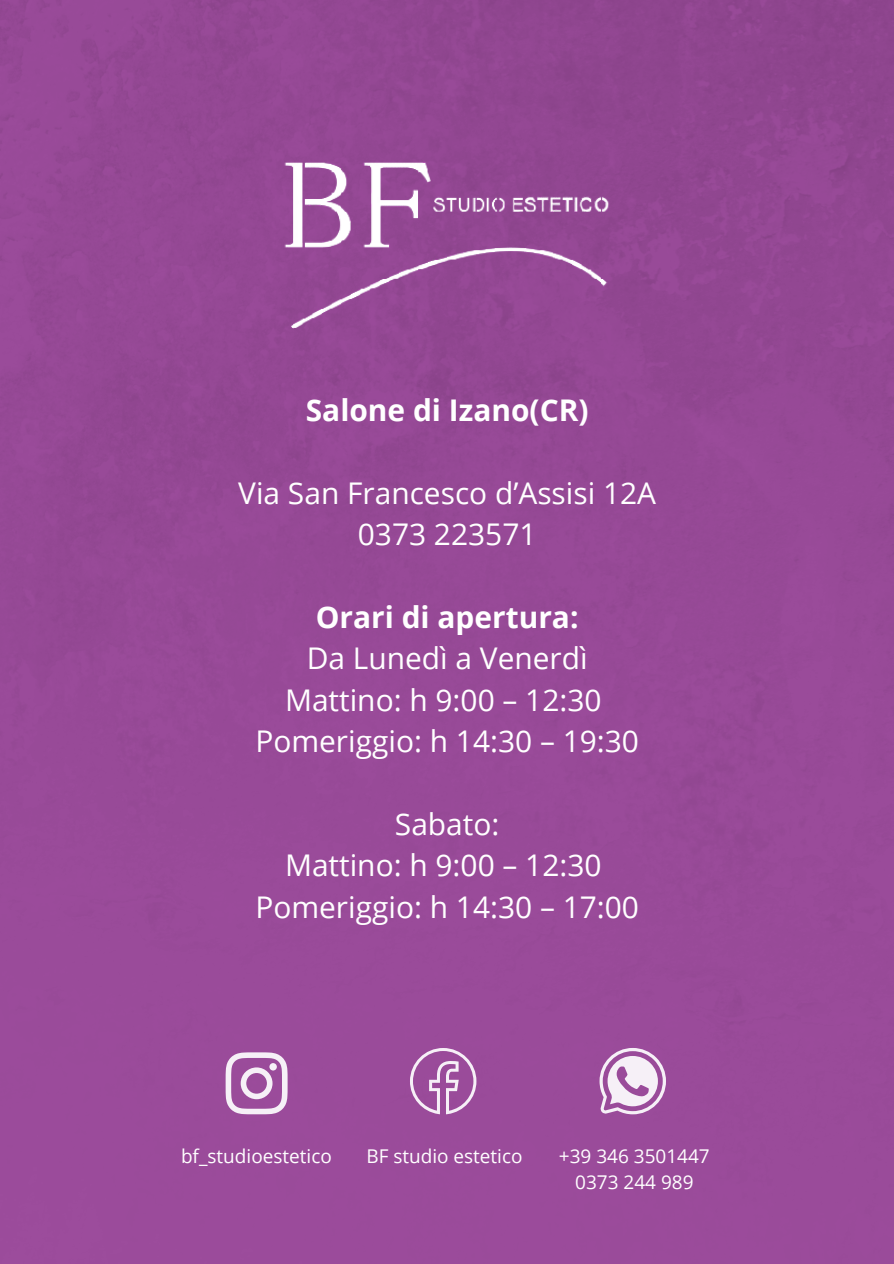
<style>
.page{position:relative;width:894px;height:1264px;background:#fff}
.page>*{position:absolute;margin:0;border:0;box-sizing:border-box;transform-origin:0 0}
.t1{font:29.85px "Open Sans";color:#fff}
.t2{font:700 29.85px "Open Sans";color:#fff}
.t3{font:18.9px "Open Sans";color:#fff}
</style>
<div class="page">
<div style="left:0;top:0;width:893px;height:1263px;background:#984a98"></div>
<svg style="left:225px;top:1052px;width:62px;height:62px"></svg>
<div style="left:269px;top:1063px;width:8px;height:7px;background:#f6f0f7;border-radius:50%"></div>
<svg style="left:410px;top:1047px;width:66px;height:67px"></svg>
<svg style="left:599px;top:1047px;width:66px;height:67px"></svg>
<div style="left:232px;top:71px;width:430px;height:266px;background:#924792"></div>
<p class="t2" style="left:306px;top:389px;width:284px">Salone di Izano(CR)</p>
<p class="t1" style="left:238px;top:472px;width:419px">Via San Francesco d’Assisi 12A</p>
<p class="t1" style="left:358px;top:513px;width:180px">0373 223571</p>
<p class="t2" style="left:316px;top:596px;width:264px">Orari di apertura:</p>
<p class="t1" style="left:306px;top:637px;width:282px">Da Lunedì a Venerdì</p>
<p class="t1" style="left:285px;top:679px;width:318px">Mattino: h 9:00 – 12:30</p>
<p class="t1" style="left:255px;top:720px;width:385px">Pomeriggio: h 14:30 – 19:30</p>
<p class="t1" style="left:395px;top:803px;width:106px">Sabato:</p>
<p class="t1" style="left:285px;top:844px;width:318px">Mattino: h 9:00 – 12:30</p>
<p class="t1" style="left:255px;top:885px;width:385px">Pomeriggio: h 14:30 – 17:00</p>
<p class="t3" style="left:181px;top:1142px;width:152px">bf_studioestetico</p>
<p class="t3" style="left:366px;top:1142px;width:158px">BF studio estetico</p>
<p class="t3" style="left:558px;top:1142px;width:152px">+39 346 3501447</p>
<p class="t3" style="left:575px;top:1168px;width:120px">0373 244 989</p>
</div>
